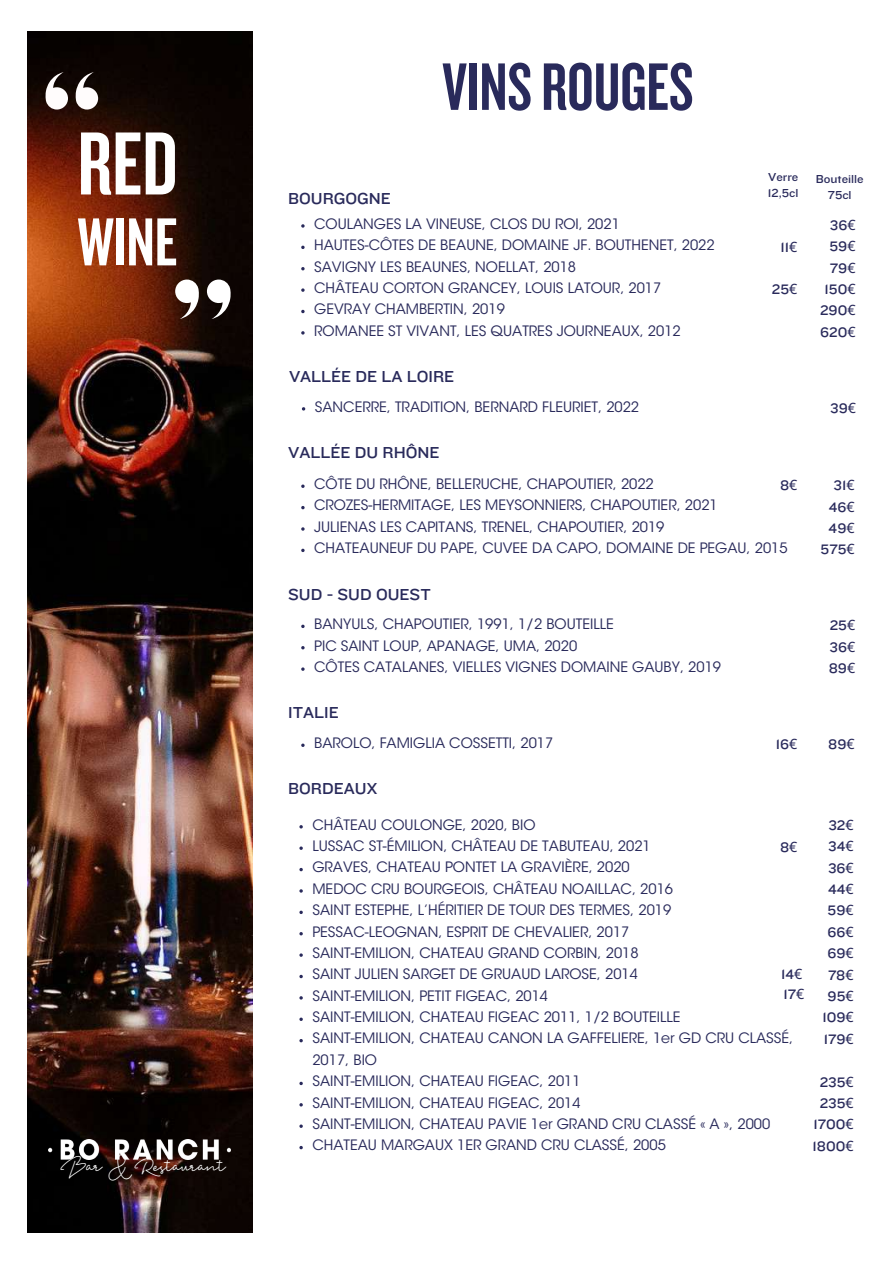
<style>
.page{position:relative;width:894px;height:1264px;background:#fff}
.page>*{position:absolute;margin:0;border:0;box-sizing:border-box;transform-origin:0 0}
.t1{font:93px "Knockout HTF48 Featherweight";color:#fff}
.t2{font:70.5px "Knockout HTF48 Featherweight";color:#fff}
.t3{font:69.75px "Knockout HTF48 Featherweight";color:#292a5b}
.t4{font:25.95px "Madelon Script";color:#fff}
.t5{font:16.5px "Knockout HTF32 Junior Cruiserwt";color:#292a5b}
.t6{font:14.25px/21.3px "ITC Avant Garde Std";color:#292a5b}
.t7{font:14.25px/21.3px "Knockout HTF32 Junior Cruiserwt";color:#292a5b;text-align:right}
.t8{font:12px/16px "Knockout HTF32 Junior Cruiserwt";color:#292a5b}
.s1{font-family:"Noto Sans"}
</style>
<div class="page">
<img style="left:27px;top:31px;width:225px;height:1201px">
<img style="left:48px;top:1139px;width:183px;height:20px">
<svg style="left:45px;top:72px;width:23px;height:37px"></svg>
<svg style="left:76px;top:72px;width:22px;height:37px"></svg>
<svg style="left:207px;top:279px;width:23px;height:40px"></svg>
<svg style="left:175px;top:279px;width:24px;height:40px"></svg>
<svg style="left:299px;top:825px;width:4px;height:3px"></svg>
<svg style="left:299px;top:867px;width:4px;height:4px"></svg>
<svg style="left:299px;top:910px;width:4px;height:4px"></svg>
<svg style="left:299px;top:932px;width:4px;height:3px"></svg>
<svg style="left:299px;top:974px;width:4px;height:4px"></svg>
<svg style="left:299px;top:996px;width:4px;height:3px"></svg>
<svg style="left:299px;top:1039px;width:4px;height:3px"></svg>
<svg style="left:299px;top:1081px;width:4px;height:4px"></svg>
<svg style="left:299px;top:1103px;width:4px;height:3px"></svg>
<svg style="left:299px;top:1146px;width:4px;height:3px"></svg>
<svg style="left:301px;top:224px;width:3px;height:4px"></svg>
<svg style="left:301px;top:288px;width:3px;height:4px"></svg>
<h1 class="t1" style="left:78px;top:117px;width:102px">RED</h1>
<h2 class="t2" style="left:78px;top:207px;width:101px">WINE</h2>
<h3 class="t4" style="left:60px;top:1150px;width:167px">Bar &amp; Restaurant</h3>
<p class="t5" style="left:288px;top:190px;width:104px">BOURGOGNE</p>
<h3 class="t3" style="left:442px;top:52px;width:253px">VINSROUGES</h3>
<p class="t6" style="left:314px;top:215px;width:402px">COULANGES LA VINEUSE, CLOS DU ROI, 2021<br>HAUTES-CÔTES DE BEAUNE, DOMAINE JF. BOUTHENET, 2022<br>SAVIGNY LES BEAUNES, NOELLAT, 2018<br>CHÂTEAU CORTON GRANCEY, LOUIS LATOUR, 2017<br>GEVRAY CHAMBERTIN, 2019<br>ROMANEE ST VIVANT, LES QUATRES JOURNEAUX, 2012</p>
<p class="t8" style="left:767px;top:169px;width:32px">Verre<br>12,5cl</p>
<p class="t8" style="left:815px;top:171px;width:49px;text-align:center">Bouteille<br>75cl</p>
<p class="t7" style="left:780px;top:237px;width:18px">11<span class="s1">€</span></p>
<p class="t7" style="left:771px;top:279px;width:27px">25<span class="s1">€</span></p>
<p class="t7" style="left:819px;top:215px;width:37px">36<span class="s1">€<br></span>59<span class="s1">€<br></span>79<span class="s1">€<br></span>150<span class="s1">€<br></span>290<span class="s1">€<br></span>620<span class="s1">€</span></p>
<p class="t5" style="left:289px;top:367px;width:167px">VALLÉE DE LA LOIRE</p>
<p class="t6" style="left:315px;top:397px;width:326px">SANCERRE, TRADITION, BERNARD FLEURIET, 2022</p>
<p class="t7" style="left:830px;top:398px;width:27px">39<span class="s1">€</span></p>
<p class="t5" style="left:288px;top:443px;width:153px">VALLÉE DU RHÔNE</p>
<p class="t6" style="left:314px;top:475px;width:475px">CÔTE DU RHÔNE, BELLERUCHE, CHAPOUTIER, 2022<br>CROZES-HERMITAGE, LES MEYSONNIERS, CHAPOUTIER, 2021<br>JULIENAS LES CAPITANS, TRENEL, CHAPOUTIER, 2019<br>CHATEAUNEUF DU PAPE, CUVEE DA CAPO, DOMAINE DE PEGAU, 2015</p>
<p class="t7" style="left:820px;top:475px;width:35px">31<span class="s1">€<br></span>46<span class="s1">€<br></span>49<span class="s1">€<br></span>575<span class="s1">€</span></p>
<p class="t7" style="left:779px;top:475px;width:19px">8<span class="s1">€</span></p>
<p class="t5" style="left:288px;top:585px;width:144px">SUD - SUD OUEST</p>
<p class="t6" style="left:314px;top:615px;width:408px">BANYULS, CHAPOUTIER, 1991, 1/2 BOUTEILLE<br>PIC SAINT LOUP, APANAGE, UMA, 2020<br>CÔTES CATALANES, VIELLES VIGNES DOMAINE GAUBY, 2019</p>
<p class="t7" style="left:828px;top:615px;width:28px;text-align:justify">25<span class="s1">€ </span>36<span class="s1">€ </span>89<span class="s1">€</span></p>
<p class="t5" style="left:288px;top:703px;width:52px">ITALIE</p>
<p class="t6" style="left:314px;top:734px;width:240px">BAROLO, FAMIGLIA COSSETTI, 2017</p>
<p class="t7" style="left:828px;top:734px;width:28px">89<span class="s1">€</span></p>
<p class="t7" style="left:775px;top:734px;width:23px">16<span class="s1">€</span></p>
<p class="t5" style="left:288px;top:779px;width:91px">BORDEAUX</p>
<p class="t6" style="left:312px;top:815px;width:482px">CHÂTEAU COULONGE, 2020, BIO<br>LUSSAC ST-ÉMILION, CHÂTEAU DE TABUTEAU, 2021<br>GRAVES, CHATEAU PONTET LA GRAVIÈRE, 2020<br>MEDOC CRU BOURGEOIS, CHÂTEAU NOAILLAC, 2016<br>SAINT ESTEPHE, L’HÉRITIER DE TOUR DES TERMES, 2019<br>PESSAC-LEOGNAN, ESPRIT DE CHEVALIER, 2017<br>SAINT-EMILION, CHATEAU GRAND CORBIN, 2018<br>SAINT JULIEN SARGET DE GRUAUD LAROSE, 2014<br>SAINT-EMILION, PETIT FIGEAC, 2014<br>SAINT-EMILION, CHATEAU FIGEAC 2011, 1/2 BOUTEILLE<br>SAINT-EMILION, CHATEAU CANON LA GAFFELIERE, 1er GD CRU CLASSÉ, 2017, BIO<br>SAINT-EMILION, CHATEAU FIGEAC, 2011<br>SAINT-EMILION, CHATEAU FIGEAC, 2014<br>SAINT-EMILION, CHATEAU PAVIE 1er GRAND CRU CLASSÉ « A », 2000<br>CHATEAU MARGAUX 1ER GRAND CRU CLASSÉ, 2005</p>
<p class="t7" style="left:779px;top:837px;width:19px">8<span class="s1">€</span></p>
<p class="t7" style="left:780px;top:964px;width:25px;line-height:20.2px;text-align:left">14<span class="s1">€<br></span>17<span class="s1">€</span></p>
<p class="t7" style="left:822px;top:814px;width:33px;text-align:center">32<span class="s1">€<br></span>34<span class="s1">€<br></span>36<span class="s1">€<br></span>44<span class="s1">€<br></span>59<span class="s1">€<br></span>66<span class="s1">€<br></span>69<span class="s1">€<br></span>78<span class="s1">€<br></span>95<span class="s1">€<br></span>109<span class="s1">€<br></span>179<span class="s1">€</span></p>
<p class="t7" style="left:812px;top:1071px;width:42px;text-align:center">235<span class="s1">€<br></span>235<span class="s1">€<br></span>1700<span class="s1">€<br></span>1800<span class="s1">€</span></p>
</div>
